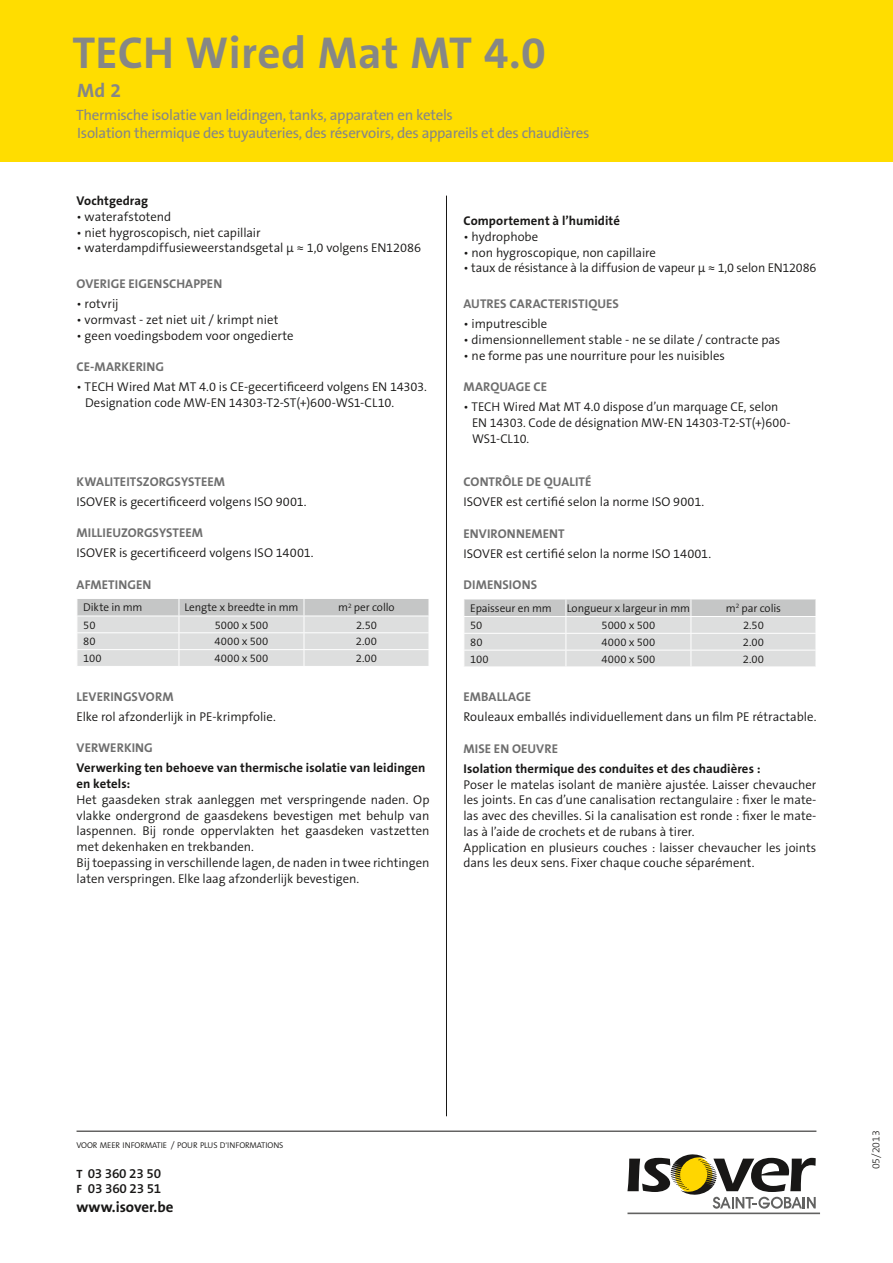
<style>
.page{position:relative;width:893px;height:1263px;background:#fff}
.page>*{position:absolute;margin:0;border:0;box-sizing:border-box;transform-origin:0 0}
.t1{font:700 45px "The Sans B7";letter-spacing:.005em;color:#868786}
.t2{font:700 19.5px "The Sans B7";color:#868786}
.t3{font:15px/18px "The Sans B5 Plain";letter-spacing:-.02em;color:#868786}
.t4{font:700 15px "The Sans B7";color:#181716}
.t5{font:600 13.5px/15px "The Sans B6";letter-spacing:-.015em;color:#181716}
.t6{font:300 12.75px/15.8px "The Sans B4";color:#181716}
.t7{font:700 12.75px "The Sans B7";letter-spacing:.01em;color:#6e6e6e}
.t8{font:700 12.75px/15.8px "The Sans B7";letter-spacing:.005em;color:#181716}
.t9{font:300 11.25px "The Sans B4";letter-spacing:-.005em;color:#181716}
.t10{font:300 10.5px "The Sans B3";color:#181716}
.t11{font:300 8.4px "The Sans B4";letter-spacing:-.015em;color:#181716}
.s1{font-size:9px}
.s2{font-size:7.5px}
.s3{font-family:"The Sans B7";font-weight:700;font-size:12px}
</style>
<div class="page">
<hr style="left:446px;top:196px;width:1px;height:920px;background:#181716">
<hr style="left:77px;top:1131px;width:739px;height:1px;background:#181716">
<div style="left:0;top:0;width:893px;height:162px;background:#fd0"></div>
<hr style="left:627px;top:1212px;width:193px;height:2px;background:#626261">
<svg style="left:627px;top:1154px;width:189px;height:55px"></svg>
<svg style="left:77px;top:599px;width:352px;height:67px;background:#d8d9d9"></svg>
<svg style="left:464px;top:599px;width:352px;height:68px;background:#d9dada"></svg>
<h1 class="t1" style="left:72px;top:29px;width:475px">TECH Wired Mat MT 4.0</h1>
<h2 class="t2" style="left:77px;top:80px;width:46px">Md 2</h2>
<p class="t3" style="left:76px;top:107px;width:515px">Thermische isolatie van leidingen, tanks, apparaten en ketels<br>Isolation thermique des tuyauteries, des réservoirs, des appareils et des chaudières</p>
<p class="t8" style="left:77px;top:193px;width:73px">Vochtgedrag</p>
<p class="t6" style="left:77px;top:209px;width:96px">• waterafstotend</p>
<p class="t6" style="left:77px;top:225px;width:186px">• niet hygroscopisch, niet capillair</p>
<p class="t6" style="left:77px;top:241px;width:346px">• waterdampdiffusieweerstandsgetal μ ≈ 1,0 volgens EN12086</p>
<p class="t7" style="left:77px;top:277px;width:147px">OVERIGE EIGENSCHAPPEN</p>
<p class="t6" style="left:77px;top:296px;width:43px">• rotvrij</p>
<p class="t6" style="left:77px;top:312px;width:203px">• vormvast - zet niet uit / krimpt niet</p>
<p class="t6" style="left:77px;top:328px;width:219px">• geen voedingsbodem voor ongedierte</p>
<p class="t7" style="left:77px;top:360px;width:28px">CE-mar</p>
<p class="t7" style="left:122px;top:360px;width:16px">kering</p>
<p class="t6" style="left:85px;top:379px;width:343px;text-indent:-9px">• TECH Wired Mat MT 4.0 is CE-gecertificeerd volgens EN 14303.<br>Designation code MW-EN 14303-T2-ST(+)600-WS1-CL10.</p>
<p class="t7" style="left:77px;top:475px;width:16px">kwaliteits</p>
<p class="t7" style="left:143px;top:475px;width:16px">zorgs</p>
<p class="t7" style="left:181px;top:475px;width:16px">ysteem</p>
<p class="t6" style="left:77px;top:494px;width:232px">ISOVER is gecertificeerd volgens ISO 9001.</p>
<p class="t7" style="left:77px;top:526px;width:18px">Millieu</p>
<p class="t7" style="left:121px;top:526px;width:16px">zorgs</p>
<p class="t7" style="left:159px;top:526px;width:16px">ysteem</p>
<p class="t6" style="left:77px;top:545px;width:239px">ISOVER is gecertificeerd volgens ISO 14001.</p>
<p class="t7" style="left:77px;top:578px;width:76px">AFMETINGEN</p>
<p class="t9" style="left:83px;top:602px;width:61px">Dikte in mm</p>
<p class="t9" style="left:184px;top:602px;width:116px">Lengte x breedte in mm</p>
<p class="t9" style="left:338px;top:602px;width:58px">m<sup>2</sup> per collo</p>
<p class="t9" style="left:83px;top:619px;width:14px">50</p>
<p class="t9" style="left:215px;top:619px;width:55px">5000 x 500</p>
<p class="t9" style="left:356px;top:619px;width:22px">2.50</p>
<p class="t9" style="left:83px;top:636px;width:14px">80</p>
<p class="t9" style="left:215px;top:636px;width:55px">4000 x 500</p>
<p class="t9" style="left:356px;top:636px;width:23px">2.00</p>
<p class="t9" style="left:83px;top:653px;width:20px">100</p>
<p class="t9" style="left:215px;top:653px;width:55px">4000 x 500</p>
<p class="t9" style="left:356px;top:653px;width:23px">2.00</p>
<p class="t7" style="left:77px;top:690px;width:99px">LEVERINGSVORM</p>
<p class="t6" style="left:77px;top:709px;width:201px">Elke rol afzonderlijk in PE-krimpfolie.</p>
<p class="t7" style="left:77px;top:741px;width:78px">VERWERKING</p>
<p class="t8" style="left:77px;top:760px;width:351px">Verwerking ten behoeve van thermische isolatie van leidingen en ketels:</p>
<p class="t6" style="left:77px;top:792px;width:354px">Het gaasdeken strak aanleggen met verspringende naden. Op vlakke ondergrond de gaasdekens bevestigen met behulp van laspennen. Bij ronde oppervlakten het gaasdeken vastzetten met dekenhaken en trekbanden.<br>Bij toepassing in verschillende lagen, de naden in twee richtingen laten verspringen. Elke laag afzonderlijk bevestigen.</p>
<p class="t8" style="left:463px;top:213px;width:158px">Comportement à l’humidité</p>
<p class="t6" style="left:463px;top:229px;width:76px">• hydrophobe</p>
<p class="t6" style="left:463px;top:245px;width:194px">• non hygroscopique, non capillaire</p>
<p class="t6" style="left:463px;top:261px;width:354px">• taux de résistance à la diffusion de vapeur μ ≈ 1,0 selon EN12086</p>
<p class="t7" style="left:463px;top:297px;width:157px">AUTRES CARACTERISTIQUES</p>
<p class="t6" style="left:463px;top:316px;width:85px">• imputrescible</p>
<p class="t6" style="left:463px;top:332px;width:318px">• dimensionnellement stable - ne se dilate / contracte pas</p>
<p class="t6" style="left:463px;top:348px;width:263px">• ne forme pas une nourriture pour les nuisibles</p>
<p class="t7" style="left:463px;top:380px;width:21px">Marquage</p>
<p class="t7" style="left:534px;top:380px;width:13px">Ce</p>
<p class="t6" style="left:472px;top:399px;width:320px;text-indent:-9px">• TECH Wired Mat MT 4.0 dispose d’un marquage CE, selon<br>EN 14303. Code de désignation MW-EN 14303-T2-ST(+)600-<br>WS1-CL10.</p>
<p class="t7" style="left:463px;top:475px;width:16px">Contr</p>
<p class="t7" style="left:502px;top:475px;width:50px">ôlede qualit</p>
<p class="t7" style="left:585px;top:475px;width:8px">é</p>
<p class="t6" style="left:463px;top:494px;width:242px">ISOVER est certifié selon la norme ISO 9001.</p>
<p class="t7" style="left:463px;top:527px;width:9px">environnement</p>
<p class="t6" style="left:463px;top:546px;width:249px">ISOVER est certifié selon la norme ISO 14001.</p>
<p class="t7" style="left:463px;top:578px;width:75px">DIMENSIONS</p>
<p class="t9" style="left:470px;top:602px;width:83px">Epaisseur en mm</p>
<p class="t9" style="left:567px;top:602px;width:125px">Longueur x largeur in mm</p>
<p class="t9" style="left:726px;top:602px;width:56px">m<sup>2</sup> par colis</p>
<p class="t9" style="left:470px;top:619px;width:14px">50</p>
<p class="t9" style="left:602px;top:619px;width:55px">5000 x 500</p>
<p class="t9" style="left:743px;top:619px;width:22px">2.50</p>
<p class="t9" style="left:470px;top:636px;width:14px">80</p>
<p class="t9" style="left:601px;top:636px;width:55px">4000 x 500</p>
<p class="t9" style="left:743px;top:636px;width:23px">2.00</p>
<p class="t9" style="left:470px;top:653px;width:20px">100</p>
<p class="t9" style="left:601px;top:653px;width:55px">4000 x 500</p>
<p class="t9" style="left:743px;top:653px;width:23px">2.00</p>
<p class="t7" style="left:463px;top:690px;width:69px">EMBALLAGE</p>
<p class="t6" style="left:463px;top:710px;width:354px">Rouleaux emballés individuellement dans un film PE rétractable.</p>
<p class="t7" style="left:463px;top:742px;width:96px">MISE EN OEUVRE</p>
<p class="t8" style="left:463px;top:761px;width:299px">Isolation thermique des conduites et des chaudières :</p>
<p class="t6" style="left:463px;top:777px;width:354px">Poser le matelas isolant de manière ajustée. Laisser chevaucher les joints. En cas d’une canalisation rectangulaire : fixer le mate&shy;las avec des chevilles. Si la canalisation est ronde : fixer le mate&shy;las à l’aide de crochets et de rubans à tirer.<br>Application en plusieurs couches : laisser chevaucher les joints dans les deux sens. Fixer chaque couche séparément.</p>
<p class="t11" style="left:77px;top:1140px;width:208px">VOOR MEER INFORMATIE <span class="s1">/</span> POUR PLUS D<span class="s2">’</span>INFORMATIONS</p>
<p class="t5" style="left:77px;top:1166px;width:86px"><span class="s3">T</span> 03 360 23 50<br><span class="s3">F</span> 03 360 23 51</p>
<p class="t4" style="left:77px;top:1199px;width:98px">www.isover.be</p>
<p class="t10" style="left:871px;top:1169px;width:41px;rotate:-90deg">05/2013</p>
</div>
